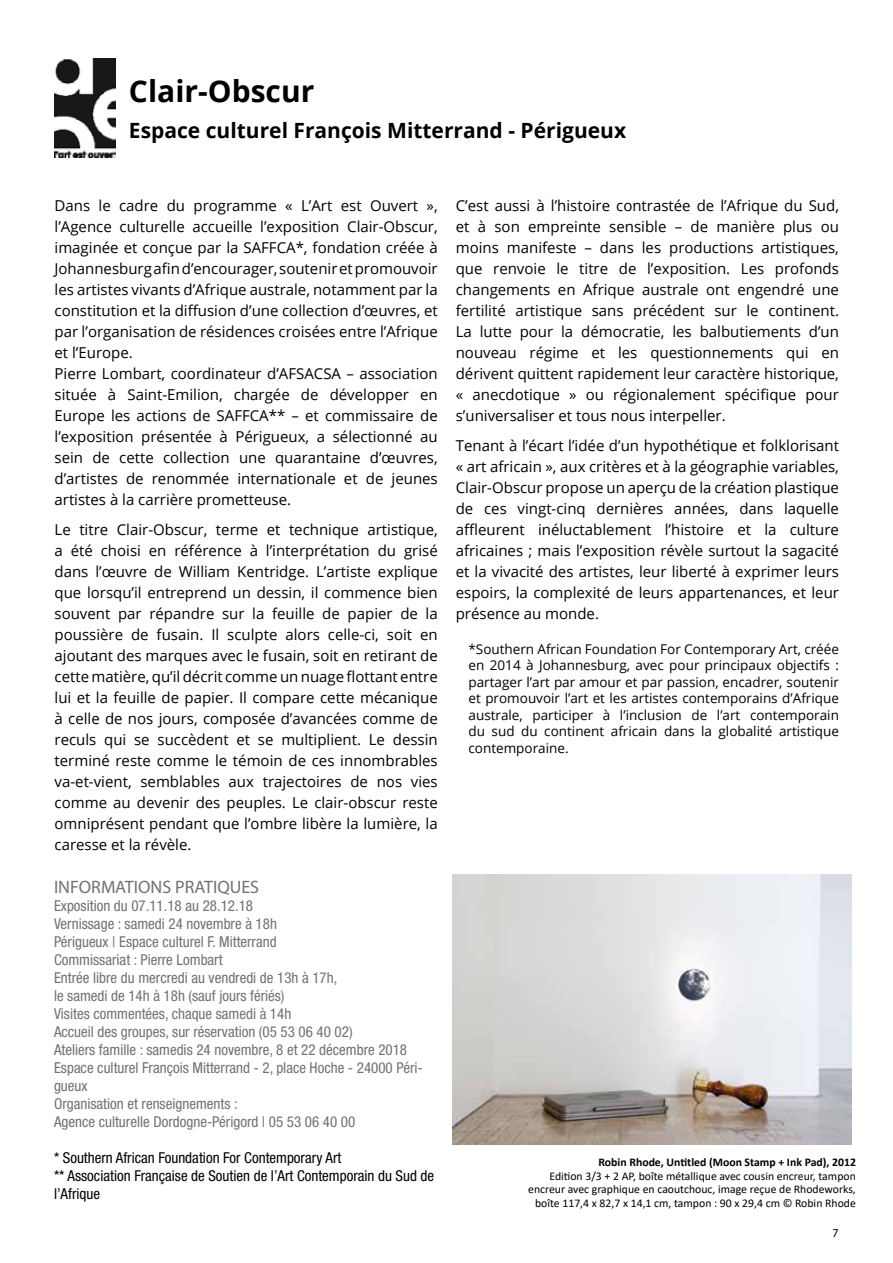
<style>
.page{position:relative;width:893px;height:1263px;background:#fff}
.page>*{position:absolute;margin:0;border:0;box-sizing:border-box;transform-origin:0 0}
.t1{font:700 30px "Open Sans";color:#000}
.t2{font:700 21px "Open Sans";color:#000}
.t3{font:18px "Myriad Pro";color:#707172}
.t4{font:15px/21px "Open Sans";color:#000;text-align:justify}
.t5{font:condensed 15px/18px "Helvetica Neue LT Std";color:#707172}
.t6{font:condensed 15px/18px "Helvetica Neue LT Std";color:#000}
.t7{font:13.5px/16.5px "Open Sans";color:#000;text-align:justify}
.t8{font:12px "Myriad Pro";color:#000}
.t9{font:11.7px/13.4px "Calibri";color:#000;text-align:right}
.t10{font:700 11.7px "Calibri";color:#000}
</style>
<div class="page">
<img style="left:55px;top:58px;width:61px;height:99px">
<img style="left:452px;top:875px;width:400px;height:270px">
<h1 class="t1" style="left:129px;top:70px;width:187px">Clair-Obscur</h1>
<h2 class="t2" style="left:129px;top:116px;width:499px">Espace culturel François Mitterrand - Périgueux</h2>
<p class="t4" style="left:55px;top:195px;width:385px;text-align:left">Dans le cadre du programme « L’Art est Ouvert », l’Agence culturelle accueille l’exposition Clair-Obscur, imaginée et conçue par la SAFFCA*, fondation créée à Johannesburg afin d’encourager, soutenir et promouvoir les artistes vivants d’Afrique australe, notamment par la constitution et la diffusion d’une collection d’œuvres, et par l’organisation de résidences croisées entre l’Afrique et l’Europe.<br>Pierre Lombart, coordinateur d’AFSACSA – association située à Saint-Emilion, chargée de développer en Europe les actions de SAFFCA** – et commissaire de l’exposition présentée à Périgueux, a sélectionné au sein de cette collection une quarantaine d’œuvres, d’artistes de renommée internationale et de jeunes artistes à la carrière prometteuse.</p>
<p class="t4" style="left:55px;top:519px;width:385px">Le titre Clair-Obscur, terme et technique artistique, a été choisi en référence à l’interprétation du grisé dans l’œuvre de William Kentridge. L’artiste explique que lorsqu’il entreprend un dessin, il commence bien souvent par répandre sur la feuille de papier de la poussière de fusain. Il sculpte alors celle-ci, soit en ajoutant des marques avec le fusain, soit en retirant de cette matière, qu’il décrit comme un nuage flottant entre lui et la feuille de papier. Il compare cette mécanique à celle de nos jours, composée d’avancées comme de reculs qui se succèdent et se multiplient. Le dessin terminé reste comme le témoin de ces innombrables va-et-vient, semblables aux trajectoires de nos vies comme au devenir des peuples. Le clair-obscur reste omniprésent pendant que l’ombre libère la lumière, la caresse et la révèle.</p>
<p class="t3" style="left:54px;top:875px;width:207px">INFORMATIONS PRATIQUES</p>
<p class="t5" style="left:54px;top:896px;width:370px">Exposition du 07.11.18 au 28.12.18<br>Vernissage : samedi 24 novembre à 18h<br>Périgueux | Espace culturel F. Mitterrand<br>Commissariat : Pierre Lombart<br>Entrée libre du mercredi au vendredi de 13h à 17h,<br>le samedi de 14h à 18h (sauf jours fériés)<br>Visites commentées, chaque samedi à 14h<br>Accueil des groupes, sur réservation (05 53 06 40 02)<br>Ateliers famille : samedis 24 novembre, 8 et 22 décembre 2018<br>Espace culturel François Mitterrand - 2, place Hoche - 24000 Péri&shy;gueux<br>Organisation et renseignements :<br>Agence culturelle Dordogne-Périgord | 05 53 06 40 00</p>
<p class="t6" style="left:54px;top:1148px;width:382px">* Southern African Foundation For Contemporary Art<br>** Association Française de Soutien de l’Art Contemporain du Sud de l’Afrique</p>
<p class="t4" style="left:456px;top:195px;width:385px">C’est aussi à l’histoire contrastée de l’Afrique du Sud, et à son empreinte sensible – de manière plus ou moins manifeste – dans les productions artistiques, que renvoie le titre de l’exposition. Les profonds changements en Afrique australe ont engendré une fertilité artistique sans précédent sur le continent.<br>La lutte pour la démocratie, les balbutiements d’un nouveau régime et les questionnements qui en dérivent quittent rapidement leur caractère historique, « anecdotique » ou régionalement spécifique pour s’universaliser et tous nous interpeller.</p>
<p class="t4" style="left:456px;top:435px;width:385px">Tenant à l’écart l’idée d’un hypothétique et folklorisant « art africain », aux critères et à la géographie variables, Clair-Obscur propose un aperçu de la création plastique de ces vingt-cinq dernières années, dans laquelle affleurent inéluctablement l’histoire et la culture africaines ; mais l’exposition révèle surtout la sagacité et la vivacité des artistes, leur liberté à exprimer leurs espoirs, la complexité de leurs appartenances, et leur présence au monde.</p>
<p class="t7" style="left:468px;top:640px;width:372px">*Southern African Foundation For Contemporary Art, créée en 2014 à Johannesburg, avec pour principaux objectifs : partager l’art par amour et par passion, encadrer, soutenir et promouvoir l’art et les artistes contemporains d’Afrique australe, participer à l’inclusion de l’art contemporain du sud du continent africain dans la globalité artistique contemporaine.</p>
<p class="t10" style="left:598px;top:1154px;width:259px">Robin Rhode, Untitled (Moon Stamp + Ink Pad), 2012</p>
<p class="t9" style="left:528px;top:1169px;width:329px">Edition 3/3 + 2 AP, boîte métallique avec cousin encreur, tampon encreur avec graphique en caoutchouc, image reçue de Rhodeworks, boîte 117,4 x 82,7 x 14,1 cm, tampon : 90 x 29,4 cm © Robin Rhode</p>
<p class="t8" style="left:833px;top:1226px;width:8px">7</p>
</div>
